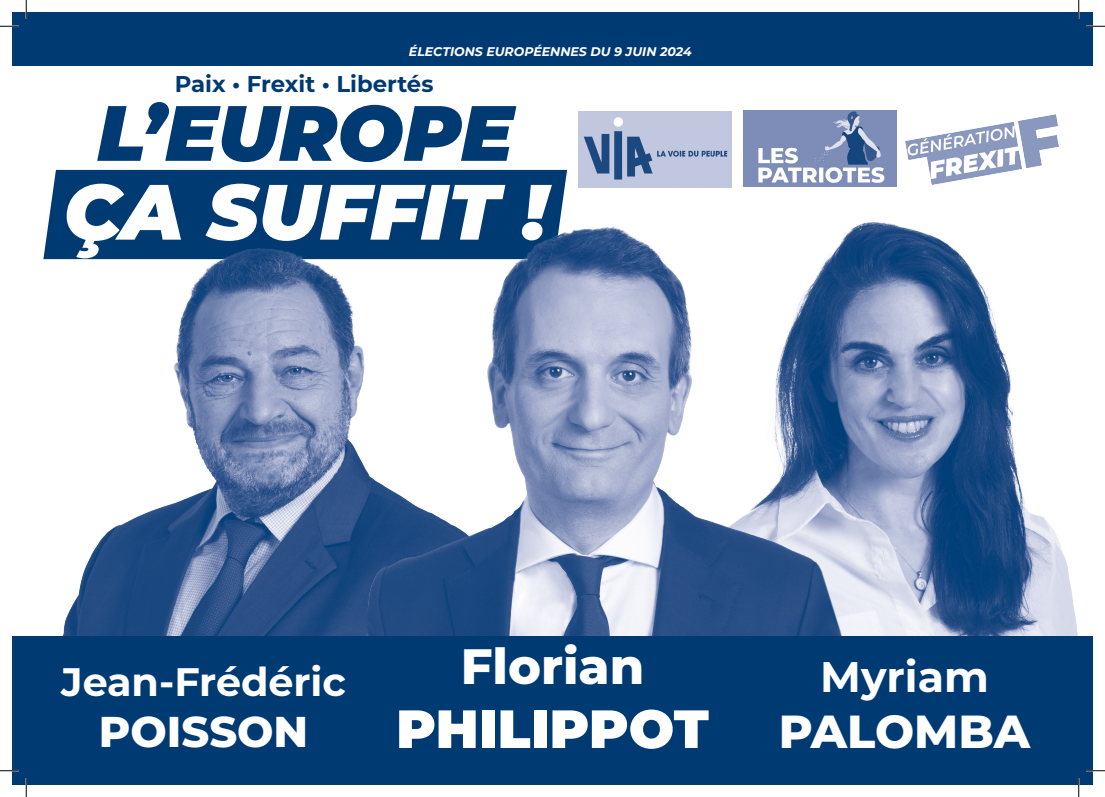
<style>
.page{position:relative;width:1105px;height:797px;background:#fff}
.page>*{position:absolute;margin:0;border:0;box-sizing:border-box;transform-origin:0 0}
.t1{font:italic 900 78.12px "Montserrat";color:#fff}
.t2{font:italic 900 78.12px "Montserrat";color:#003a73}
.t3{font:900 53.75px "Montserrat";color:#fff}
.t4{font:800 49.62px "Montserrat";color:#fff}
.t5{font:800 46.25px "Montserrat";color:#fff}
.t6{font:800 43px "Montserrat";color:#fff}
.t7{font:700 42.75px "Montserrat";color:#fff}
.t8{font:700 39.75px "Montserrat";color:#fff}
.t9{font:700 22.88px "Montserrat";color:#003a73}
.t10{font:italic 700 12.5px "Montserrat";color:#fff}
</style>
<div class="page">
<div style="left:12px;top:12px;width:1081px;height:53px;background:#003a73"></div>
<div style="left:45px;top:170px;width:522px;height:76px;background:#003a73"></div>
<img style="left:43px;top:246px;width:280px;height:390px">
<img style="left:904px;top:227px;width:174px;height:409px">
<img style="left:323px;top:214px;width:581px;height:422px">
<div style="left:12px;top:636px;width:1081px;height:149px;background:#003a73"></div>
<img style="left:744px;top:110px;width:152px;height:76px">
<img style="left:906px;top:114px;width:153px;height:70px">
<img style="left:579px;top:111px;width:153px;height:76px">
<svg style="left:0;top:25px;width:19px;height:2px"></svg>
<svg style="left:1086px;top:25px;width:19px;height:2px"></svg>
<svg style="left:0;top:770px;width:19px;height:1px"></svg>
<svg style="left:1086px;top:770px;width:19px;height:1px"></svg>
<svg style="left:25px;top:0;width:2px;height:19px"></svg>
<svg style="left:25px;top:778px;width:2px;height:19px"></svg>
<svg style="left:1078px;top:0;width:1px;height:19px"></svg>
<svg style="left:1078px;top:778px;width:1px;height:19px"></svg>
<p class="t10" style="left:409px;top:43px;width:284px">ÉLECTIONS EUROPÉENNES DU 9 JUIN 2024</p>
<p class="t9" style="left:175px;top:68px;width:260px">Paix • Frexit • Libertés</p>
<p class="t2" style="left:97px;top:74px;width:418px">L’EUROPE</p>
<p class="t1" style="left:63px;top:153px;width:485px">ÇA SUFFIT !</p>
<p class="t8" style="left:61px;top:653px;width:286px">Jean-Frédéric</p>
<p class="t6" style="left:99px;top:700px;width:211px">POISSON</p>
<p class="t4" style="left:461px;top:629px;width:185px">Florian</p>
<p class="t3" style="left:396px;top:688px;width:314px">PHILIPPOT</p>
<p class="t7" style="left:820px;top:646px;width:170px">Myriam</p>
<p class="t5" style="left:779px;top:697px;width:253px">PALOMBA</p>
</div>
